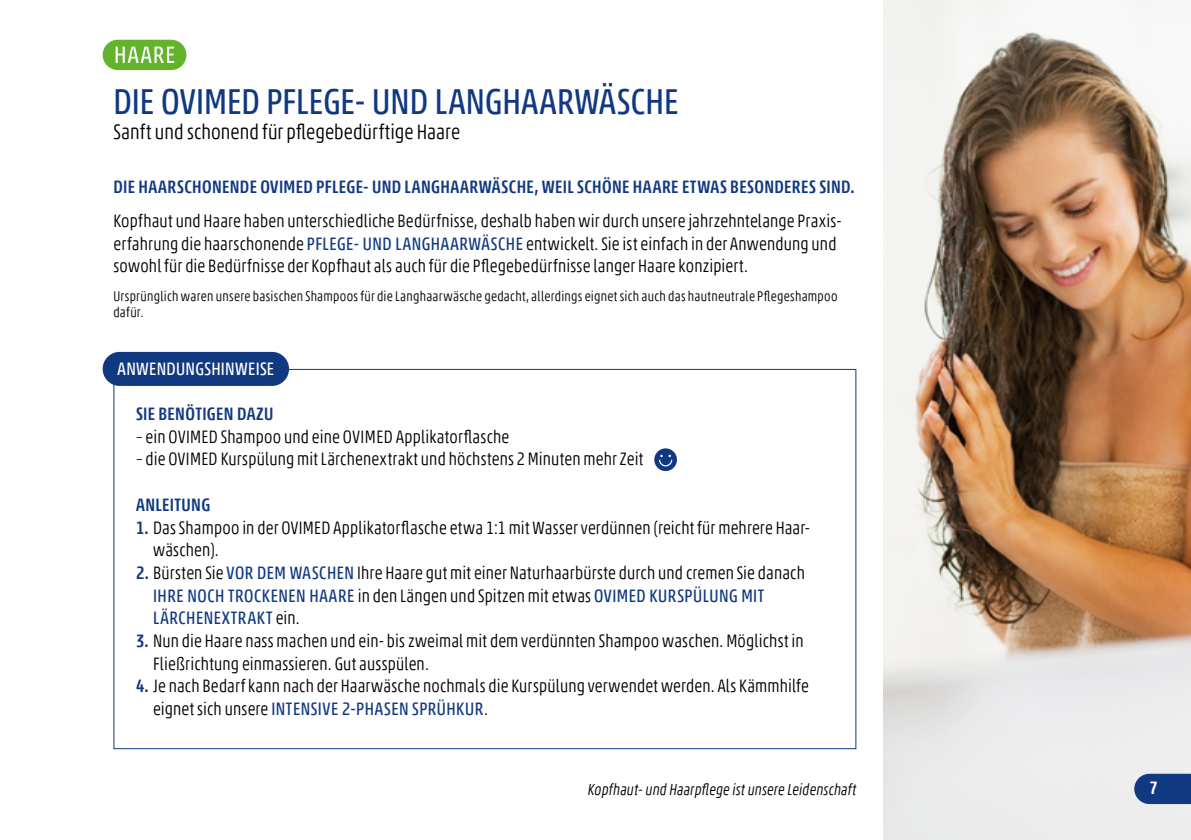
<style>
.page{position:relative;width:1191px;height:840px;background:#fff}
.page>*{position:absolute;margin:0;border:0;box-sizing:border-box;transform-origin:0 0}
.t1{font:condensed 36px "Akko Pro";letter-spacing:.005em;color:#113981}
.t2{font:300 condensed 21px "Akko Pro";letter-spacing:.005em;color:#000}
.t3{font:300 condensed 18px/22.6px "Akko Pro";letter-spacing:.01em;color:#000}
.t4{font:500 condensed 18px "Akko Pro";letter-spacing:.02em;color:#113981}
.t5{font:condensed 18px "Akko Pro";letter-spacing:.02em;color:#fff}
.t6{font:500 condensed 18px "Akko Pro";color:#fff}
.t7{font:italic 300 condensed 16px "Akko Pro";letter-spacing:.01em;color:#000}
.t8{font:300 condensed 14px/16.8px "Akko Pro";letter-spacing:.02em;color:#000}
.s1{font-weight:400;color:#113981}
.s2{font-weight:500;color:#113981}
</style>
<div class="page">
<img style="left:883px;top:0;width:308px;height:839px">
<svg style="left:1134px;top:773px;width:57px;height:30px;background:#224789"></svg>
<svg style="left:103px;top:351px;width:186px;height:35px;background:#204588"></svg>
<svg style="left:654px;top:448px;width:23px;height:23px"></svg>
<svg style="left:658px;top:454px;width:15px;height:12px"></svg>
<svg style="left:103px;top:40px;width:83px;height:30px;background:#85c35a"></svg>
<h1 class="t1" style="left:113px;top:79px;width:566px">DIE OVIMED PFLEGE- UND LANGHAARWÄSCHE</h1>
<p class="t2" style="left:113px;top:119px;width:348px">Sanft und schonend für pflegebedürftige Haare</p>
<p class="t4" style="left:113px;top:176px;width:743px">DIE HAARSCHONENDE OVIMED PFLEGE- UND LANGHAARWÄSCHE, WEIL SCHÖNE HAARE ETWAS BESONDERES SIND.</p>
<p class="t3" style="left:113px;top:209px;width:729px">Kopfhaut und Haare haben unterschiedliche Bedürfnisse, deshalb haben wir durch unsere jahrzehntelange Praxis&shy;erfahrung die haarschonende <span class="s1">PFLEGE- UND LANGHAARWÄSCHE</span> entwickelt. Sie ist einfach in der Anwendung und sowohl für die Bedürfnisse der Kopfhaut als auch für die Pflegebedürfnisse langer Haare konzipiert.</p>
<p class="t8" style="left:113px;top:287px;width:725px">Ursprünglich waren unsere basischen Shampoos für die Langhaarwäsche gedacht, allerdings eignet sich auch das hautneutrale Pflegeshampoo dafür.</p>
<p class="t5" style="left:117px;top:357px;width:158px">ANWENDUNGSHINWEISE</p>
<p class="t4" style="left:136px;top:402px;width:139px">SIE BENÖTIGEN DAZU</p>
<p class="t3" style="left:136px;top:425px;width:375px">– ein OVIMED Shampoo und eine OVIMED Applikatorflasche</p>
<p class="t3" style="left:136px;top:447px;width:509px">– die OVIMED Kurspülung mit Lärchenextrakt und höchstens 2 Minuten mehr Zeit</p>
<p class="t4" style="left:136px;top:493px;width:76px">ANLEITUNG</p>
<p class="t3" style="left:153px;top:515px;width:658px;text-indent:-17px"><span class="s2">1.</span> Das Shampoo in der OVIMED Applikatorflasche etwa 1:1 mit Wasser verdünnen (reicht für mehrere Haar&shy;wäschen).</p>
<p class="t3" style="left:153px;top:561px;width:653px;text-indent:-17px"><span class="s2">2.</span> Bürsten Sie <span class="s1">VOR DEM WASCHEN</span> Ihre Haare gut mit einer Naturhaarbürste durch und cremen Sie danach<br><span class="s1">IHRE NOCH TROCKENEN HAARE</span> in den Längen und Spitzen mit etwas <span class="s1">OVIMED KURSPÜLUNG MIT<br>LÄRCHENEXTRAKT</span> ein.</p>
<p class="t3" style="left:153px;top:629px;width:652px;text-indent:-17px"><span class="s2">3.</span> Nun die Haare nass machen und ein- bis zweimal mit dem verdünnten Shampoo waschen. Möglichst in<br>Fließrichtung einmassieren. Gut ausspülen.</p>
<p class="t3" style="left:153px;top:674px;width:657px;text-indent:-17px"><span class="s2">4.</span> Je nach Bedarf kann nach der Haarwäsche nochmals die Kurspülung verwendet werden. Als Kämmhilfe eignet sich unsere <span class="s1">INTENSIVE 2-PHASEN SPRÜHKUR</span>.</p>
<p class="t7" style="left:588px;top:779px;width:270px">Kopfhaut- und Haarpflege ist unsere Leidenschaft</p>
<p class="t6" style="left:1149px;top:776px;width:10px">7</p>
</div>
